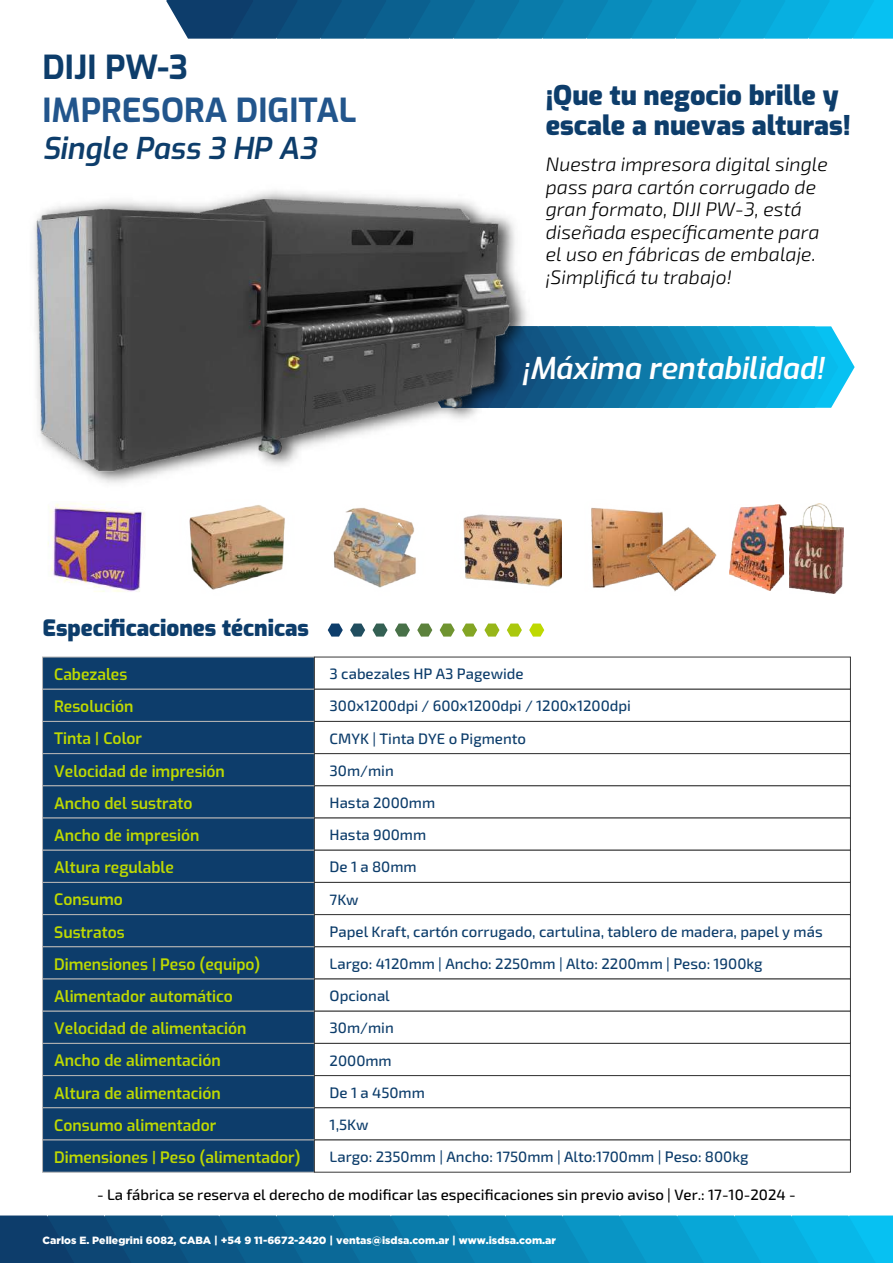
<style>
.page{position:relative;width:893px;height:1263px;background:#fff}
.page>*{position:absolute;margin:0;border:0;box-sizing:border-box;transform-origin:0 0}
.t1{font:700 33px "Exo";color:#22558c}
.t2{font:700 33px "Exo";color:#0d3d6b}
.t3{font:italic 600 30px "Exo";color:#fff}
.t4{font:italic 600 30px "Exo";color:#0d3d6b}
.t5{font:900 27px/30px "Exo";color:#0d3d6b}
.t6{font:900 22.5px "Exo";color:#0d3d6b}
.t7{font:italic 300 19.5px/22.5px "Exo 2";color:#000}
.t8{font:600 15.75px "Exo";color:#bed901}
.t9{font:500 15px "Exo 2";color:#0d3d6b}
.t10{font:500 15px "Exo 2";color:#000}
.t11{font:900 10.5px "Gotham";color:#fff}
</style>
<div class="page">
<svg style="left:0;top:1215px;width:893px;height:48px;background:#0c7ead"></svg>
<svg style="left:572px;top:326px;width:283px;height:82px;background:#1696c4"></svg>
<svg style="left:166px;top:0;width:727px;height:39px;background:#107ead"></svg>
<div style="left:42px;top:657px;width:273px;height:33px;background:#0d3d6b"></div>
<div style="left:314px;top:657px;width:537px;height:33px;background:#fff"></div>
<div style="left:42px;top:689px;width:273px;height:33px;background:#0d3d6b;border:1px solid #b4b4b4"></div>
<div style="left:314px;top:689px;width:537px;height:33px;background:#fff;border:1px solid #393939"></div>
<div style="left:42px;top:721px;width:273px;height:33px;background:#0d3d6b;border:1px solid #b4b4b4"></div>
<div style="left:314px;top:721px;width:537px;height:33px;background:#fff;border:1px solid #393939"></div>
<div style="left:42px;top:753px;width:273px;height:33px;background:#0d3d6b;border:1px solid #b4b4b4"></div>
<div style="left:314px;top:753px;width:537px;height:33px;background:#fff;border:1px solid #393939"></div>
<div style="left:42px;top:785px;width:273px;height:33px;background:#0d3d6b;border:1px solid #b4b4b4"></div>
<div style="left:314px;top:785px;width:537px;height:33px;background:#fff;border:1px solid #393939"></div>
<div style="left:42px;top:818px;width:273px;height:32px;background:#0d3d6b"></div>
<div style="left:314px;top:818px;width:537px;height:32px;background:#fff"></div>
<div style="left:42px;top:850px;width:273px;height:33px;background:#0d3d6b;border:1px solid #b4b4b4"></div>
<div style="left:314px;top:850px;width:537px;height:33px;background:#fff;border:1px solid #393939"></div>
<div style="left:42px;top:882px;width:273px;height:33px;background:#0d3d6b;border:1px solid #b4b4b4"></div>
<div style="left:314px;top:882px;width:537px;height:33px;background:#fff;border:1px solid #393939"></div>
<div style="left:42px;top:914px;width:273px;height:33px;background:#0d3d6b;border:1px solid #b4b4b4"></div>
<div style="left:314px;top:914px;width:537px;height:33px;background:#fff;border:1px solid #393939"></div>
<div style="left:42px;top:946px;width:273px;height:33px;background:#0d3d6b;border:1px solid #b4b4b4"></div>
<div style="left:314px;top:946px;width:537px;height:33px;background:#fff;border:1px solid #393939"></div>
<div style="left:42px;top:979px;width:273px;height:32px;background:#0d3d6b"></div>
<div style="left:314px;top:979px;width:537px;height:32px;background:#fff"></div>
<div style="left:42px;top:1011px;width:273px;height:33px;background:#0d3d6b;border:1px solid #b4b4b4"></div>
<div style="left:314px;top:1011px;width:537px;height:33px;background:#fff;border:1px solid #393939"></div>
<div style="left:42px;top:1043px;width:273px;height:33px;background:#0d3d6b;border:1px solid #b4b4b4"></div>
<div style="left:314px;top:1043px;width:537px;height:33px;background:#fff;border:1px solid #393939"></div>
<div style="left:42px;top:1075px;width:273px;height:33px;background:#0d3d6b;border:1px solid #b4b4b4"></div>
<div style="left:314px;top:1075px;width:537px;height:33px;background:#fff;border:1px solid #393939"></div>
<div style="left:42px;top:1107px;width:273px;height:33px;background:#0d3d6b;border:1px solid #b4b4b4"></div>
<div style="left:314px;top:1107px;width:537px;height:33px;background:#fff;border:1px solid #393939"></div>
<div style="left:42px;top:1139px;width:273px;height:33px;background:#0d3d6b;border:1px solid #b4b4b4"></div>
<div style="left:314px;top:1139px;width:537px;height:33px;background:#fff;border:1px solid #393939"></div>
<img style="left:93px;top:190px;width:479px;height:293px">
<img style="left:34px;top:193px;width:482px;height:283px">
<img style="left:48px;top:503px;width:796px;height:91px">
<img style="left:584px;top:503px;width:92px;height:91px">
<img style="left:646px;top:522px;width:71px;height:72px">
<svg style="left:529px;top:623px;width:15px;height:14px"></svg>
<svg style="left:507px;top:623px;width:15px;height:14px"></svg>
<svg style="left:484px;top:623px;width:15px;height:14px"></svg>
<svg style="left:462px;top:623px;width:15px;height:14px"></svg>
<svg style="left:440px;top:623px;width:15px;height:14px"></svg>
<svg style="left:417px;top:623px;width:15px;height:14px"></svg>
<svg style="left:395px;top:623px;width:15px;height:14px"></svg>
<svg style="left:372px;top:623px;width:16px;height:14px"></svg>
<svg style="left:350px;top:623px;width:15px;height:14px"></svg>
<svg style="left:328px;top:623px;width:15px;height:14px"></svg>
<h1 class="t2" style="left:43px;top:44px;width:147px">DIJI PW-3</h1>
<h1 class="t1" style="left:43px;top:86px;width:316px">IMPRESORA DIGITAL</h1>
<h2 class="t4" style="left:43px;top:126px;width:276px">Single Pass 3 HP A3</h2>
<h3 class="t5" style="left:546px;top:79px;width:306px">¡Que tu negocio brille y escale a nuevas alturas!</h3>
<h3 class="t7" style="left:546px;top:152px;width:284px">Nuestra impresora digital single pass para cartón corrugado de gran formato, DIJI PW-3, está diseñada específicamente para el uso en fábricas de embalaje. ¡Simplificá tu trabajo!</h3>
<h2 class="t3" style="left:522px;top:346px;width:304px">¡Máxima rentabilidad!</h2>
<h3 class="t6" style="left:43px;top:612px;width:268px">Especificaciones técnicas</h3>
<p class="t8" style="left:54px;top:663px;width:75px">Cabezales</p>
<p class="t9" style="left:330px;top:663px;width:196px">3 cabezales HP A3 Pagewide</p>
<p class="t8" style="left:54px;top:695px;width:81px">Resolución</p>
<p class="t9" style="left:330px;top:696px;width:303px">300x1200dpi / 600x1200dpi / 1200x1200dpi</p>
<p class="t8" style="left:54px;top:727px;width:90px">Tinta | Color</p>
<p class="t9" style="left:330px;top:728px;width:198px">CMYK | Tinta DYE o Pigmento</p>
<p class="t8" style="left:54px;top:759px;width:172px">Velocidad de impresión</p>
<p class="t9" style="left:330px;top:760px;width:66px">30m/min</p>
<p class="t8" style="left:54px;top:792px;width:140px">Ancho del sustrato</p>
<p class="t9" style="left:330px;top:792px;width:107px">Hasta 2000mm</p>
<p class="t8" style="left:54px;top:824px;width:147px">Ancho de impresión</p>
<p class="t9" style="left:330px;top:824px;width:98px">Hasta 900mm</p>
<p class="t8" style="left:54px;top:856px;width:121px">Altura regulable</p>
<p class="t9" style="left:330px;top:857px;width:89px">De 1 a 80mm</p>
<p class="t8" style="left:54px;top:888px;width:70px">Consumo</p>
<p class="t9" style="left:330px;top:889px;width:31px">7Kw</p>
<p class="t8" style="left:54px;top:920px;width:72px">Sustratos</p>
<p class="t9" style="left:330px;top:921px;width:495px">Papel Kraft, cartón corrugado, cartulina, tablero de madera, papel y más</p>
<p class="t8" style="left:54px;top:953px;width:208px">Dimensiones | Peso (equipo)</p>
<p class="t9" style="left:330px;top:953px;width:435px">Largo: 4120mm | Ancho: 2250mm | Alto: 2200mm | Peso: 1900kg</p>
<p class="t8" style="left:54px;top:985px;width:180px">Alimentador automático</p>
<p class="t9" style="left:330px;top:985px;width:62px">Opcional</p>
<p class="t8" style="left:54px;top:1017px;width:194px">Velocidad de alimentación</p>
<p class="t9" style="left:330px;top:1018px;width:66px">30m/min</p>
<p class="t8" style="left:54px;top:1049px;width:168px">Ancho de alimentación</p>
<p class="t9" style="left:330px;top:1050px;width:64px">2000mm</p>
<p class="t8" style="left:54px;top:1081px;width:168px">Altura de alimentación</p>
<p class="t9" style="left:330px;top:1082px;width:97px">De 1 a 450mm</p>
<p class="t8" style="left:54px;top:1114px;width:164px">Consumo alimentador</p>
<p class="t9" style="left:330px;top:1114px;width:41px">1,5Kw</p>
<p class="t8" style="left:54px;top:1146px;width:248px">Dimensiones | Peso (alimentador)</p>
<p class="t9" style="left:330px;top:1146px;width:420px">Largo: 2350mm | Ancho: 1750mm | Alto:1700mm | Peso: 800kg</p>
<p class="t10" style="left:97px;top:1184px;width:700px">- La fábrica se reserva el derecho de modificar las especificaciones sin previo aviso | Ver.: 17-10-2024 -</p>
<p class="t11" style="left:43px;top:1234px;width:515px">Carlos E. Pellegrini 6082, CABA | +54 9 11-6672-2420 | ventas@isdsa.com.ar | www.isdsa.com.ar</p>
</div>
